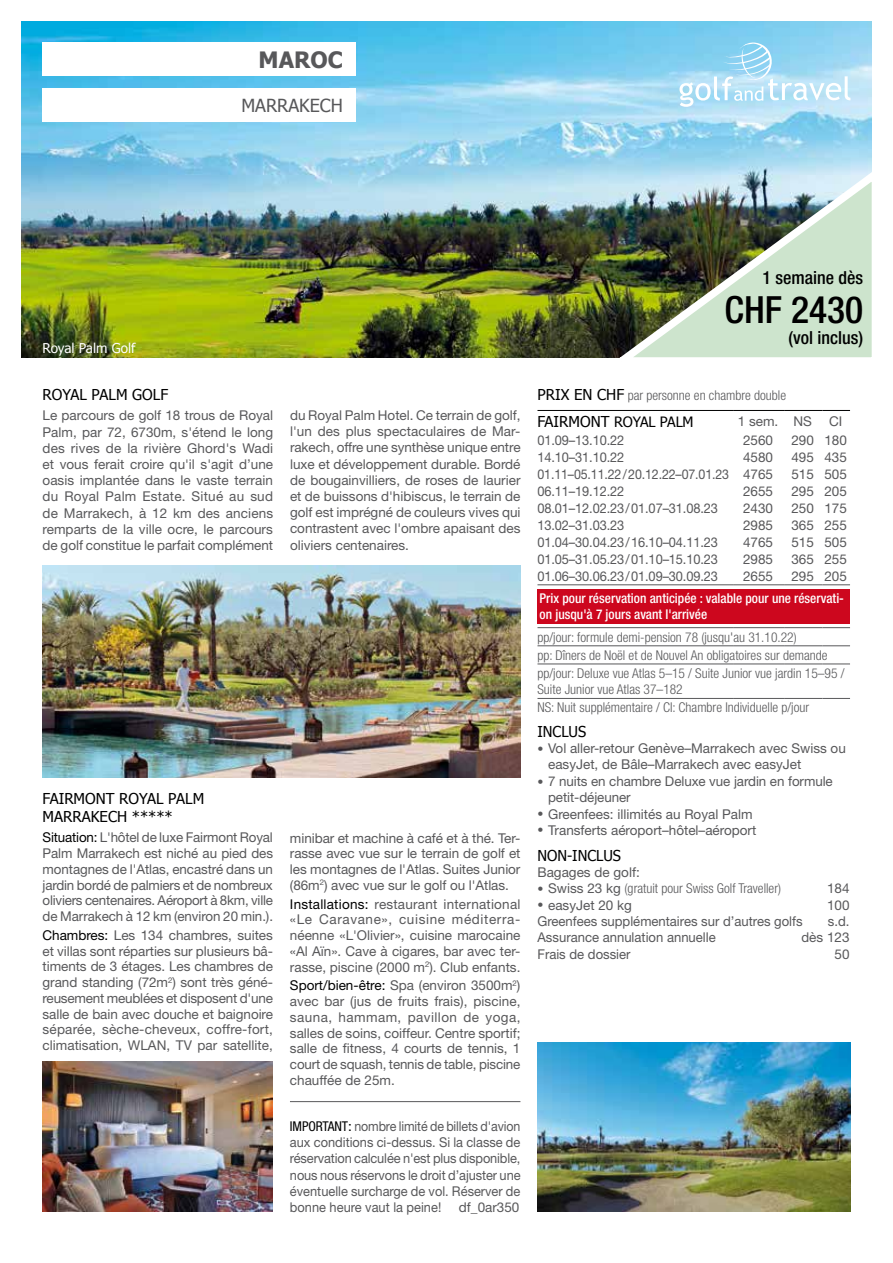
<style>
.page{position:relative;width:893px;height:1263px;background:#fff}
.page>*{position:absolute;margin:0;border:0;box-sizing:border-box;transform-origin:0 0}
.t1{font:500 condensed 37.5px "Helvetica Neue LT Pro";color:#000}
.t2{font:700 22.5px "Tahoma";color:#58585a}
.t3{font:500 condensed 18px "Helvetica Neue LT Pro";color:#000}
.t4{font:18px "Tahoma";color:#58585a}
.t5{font:15px/18px "Tahoma";color:#000}
.t6{font:14.25px "Tahoma";letter-spacing:-.01em;color:#000}
.t7{font:13.5px/15.8px "Helvetica Neue LT Pro";color:#58585a;text-align:justify}
.t8{font:300 condensed 13.5px/18.1px "Helvetica Neue LT Pro";color:#58585a}
.t9{font:13.5px/16.2px "Helvetica Neue LT Pro";color:#58585a;text-align:justify;scale:.92 1}
.t10{font:13.5px "Helvetica Neue LT Pro";color:#58585a;scale:.95 1}
.t11{font:500 condensed 13.5px/16.2px "Helvetica Neue LT Pro";color:#fff}
.t12{font:13.5px "Tahoma";color:#fff}
.s1{color:#000}
.s2{font-stretch:condensed;color:#000}
.s3{font-family:"Tahoma";font-weight:400;font-stretch:normal;font-size:15px;color:#000}
.s4{font-size:15px}
.s5{font-size:12px}
.s6{font-weight:400;font-stretch:normal;font-size:12px}
.s7{font-weight:400;font-stretch:normal}
</style>
<div class="page">
<img style="left:21px;top:21px;width:851px;height:336px">
<img style="left:611px;top:159px;width:261px;height:199px">
<svg style="left:679px;top:43px;width:171px;height:63px;background:#acdef4"></svg>
<img style="left:42px;top:566px;width:478px;height:211px">
<img style="left:42px;top:1062px;width:231px;height:150px">
<div style="left:43px;top:43px;width:313px;height:33px;background:#fff"></div>
<div style="left:43px;top:89px;width:313px;height:33px;background:#fff"></div>
<hr style="left:537px;top:410px;width:196px;height:1px;background:#000">
<hr style="left:733px;top:410px;width:51px;height:1px;background:#000">
<hr style="left:784px;top:410px;width:38px;height:1px;background:#000">
<svg style="left:822px;top:410px;width:28px;height:1px"></svg>
<hr style="left:537px;top:584px;width:196px;height:1px;background:#58585a">
<hr style="left:733px;top:584px;width:51px;height:1px;background:#58585a">
<hr style="left:784px;top:584px;width:38px;height:1px;background:#58585a">
<svg style="left:822px;top:584px;width:28px;height:1px"></svg>
<hr style="left:537px;top:627px;width:196px;height:1px;background:#58585a">
<hr style="left:733px;top:627px;width:51px;height:1px;background:#58585a">
<hr style="left:784px;top:627px;width:38px;height:1px;background:#58585a">
<svg style="left:822px;top:627px;width:28px;height:1px"></svg>
<hr style="left:537px;top:645px;width:196px;height:1px;background:#58585a">
<hr style="left:733px;top:645px;width:51px;height:1px;background:#58585a">
<hr style="left:784px;top:645px;width:38px;height:1px;background:#58585a">
<svg style="left:822px;top:645px;width:28px;height:1px"></svg>
<hr style="left:537px;top:664px;width:196px;height:1px;background:#58585a">
<hr style="left:733px;top:664px;width:51px;height:1px;background:#58585a">
<hr style="left:784px;top:664px;width:38px;height:1px;background:#58585a">
<svg style="left:822px;top:664px;width:28px;height:1px"></svg>
<hr style="left:537px;top:698px;width:196px;height:1px;background:#58585a">
<hr style="left:733px;top:698px;width:51px;height:1px;background:#58585a">
<hr style="left:784px;top:698px;width:38px;height:1px;background:#58585a">
<svg style="left:822px;top:698px;width:28px;height:1px"></svg>
<div style="left:537px;top:589px;width:313px;height:34px;background:#cd071e"></div>
<hr style="left:290px;top:1101px;width:230px;height:1px;background:#58585a">
<img style="left:537px;top:1042px;width:313px;height:170px">
<h2 class="t2" style="left:259px;top:44px;width:86px">MAROC</h2>
<h3 class="t4" style="left:241px;top:94px;width:103px">MARRAKECH</h3>
<p class="t12" style="left:43px;top:339px;width:94px">Royal Palm Golf</p>
<p class="t5" style="left:43px;top:385px;width:127px">ROYAL PALM GOLF</p>
<p class="t7" style="left:43px;top:407px;width:232px;line-height:16.2px">Le parcours de golf 18 trous de Royal Palm, par 72, 6730m, s'étend le long des rives de la rivière Ghord's Wadi et vous ferait croire qu'il s'agit d’une oasis implantée dans le vaste terrain du Royal Palm Estate. Situé au sud de Marrakech, à 12 km des anciens remparts de la ville ocre, le parcours de golf constitue le parfait complément</p>
<p class="t5" style="left:43px;top:789px;width:163px">FAIRMONT ROYAL PALM<br>MARRAKECH *****</p>
<p class="t7" style="left:43px;top:829px;width:232px"><span class="s1">Situation:</span> L'hôtel de luxe Fairmont Royal Palm Marrakech est niché au pied des montagnes de l'Atlas, encastré dans un jardin bordé de palmiers et de nombreux oliviers centenaires. Aéroport à 8km, ville de Marrakech à 12 km (environ 20 min.).</p>
<p class="t7" style="left:43px;top:927px;width:232px"><span class="s1">Chambres:</span> Les 134 chambres, suites et villas sont réparties sur plusieurs bâ&shy;timents de 3 étages. Les chambres de grand standing (72m<sup>2</sup>) sont très géné&shy;reusement meublées et disposent d'une salle de bain avec douche et baignoire séparée, sèche-cheveux, coffre-fort, climatisation, WLAN, TV par satellite,</p>
<p class="t7" style="left:290px;top:407px;width:232px;line-height:16.2px">du Royal Palm Hotel. Ce terrain de golf, l'un des plus spectaculaires de Mar&shy;rakech, offre une synthèse unique entre luxe et développement durable. Bordé de bougainvilliers, de roses de laurier et de buissons d'hibiscus, le terrain de golf est imprégné de couleurs vives qui contrastent avec l'ombre apaisant des oliviers centenaires.</p>
<p class="t7" style="left:290px;top:830px;width:232px">minibar et machine à café et à thé. Ter&shy;rasse avec vue sur le terrain de golf et les montagnes de l'Atlas. Suites Junior (86m<sup>2</sup>) avec vue sur le golf ou l'Atlas.</p>
<p class="t7" style="left:290px;top:895px;width:232px"><span class="s1">Installations:</span> restaurant international «Le Caravane», cuisine méditerra&shy;néenne «L'Olivier», cuisine marocaine «Al Aïn». Cave à cigares, bar avec ter&shy;rasse, piscine (2000 m<sup>2</sup>). Club enfants.</p>
<p class="t7" style="left:290px;top:977px;width:232px"><span class="s1">Sport/bien-être:</span> Spa (environ 3500m<sup>2</sup>) avec bar (jus de fruits frais), piscine, sauna, hammam, pavillon de yoga, salles de soins, coiffeur. Centre sportif; salle de fitness, 4 courts de tennis, 1 court de squash, tennis de table, piscine chauffée de 25m.</p>
<p class="t9" style="left:290px;top:1118px;width:252px"><span class="s2">IMPORTANT</span><span class="s1">:</span> nombre limité de billets d'avion aux conditions ci-dessus. Si la classe de réservation calculée n'est plus disponible, nous nous réservons le droit d’ajuster une éventuelle surcharge de vol. Réserver de bonne heure vaut la peine!</p>
<p class="t7" style="left:459px;top:1199px;width:62px">df_0ar350</p>
<h3 class="t3" style="left:763px;top:267px;width:102px">1 semaine dès</h3>
<h1 class="t1" style="left:724px;top:287px;width:140px">CHF 2430</h1>
<h3 class="t3" style="left:789px;top:327px;width:76px">(vol inclus)</h3>
<p class="t8" style="left:537px;top:386px;width:250px"><span class="s3">PRIX EN CHF</span> par personne en chambre double</p>
<p class="t6" style="left:537px;top:412px;width:158px"><span class="s4">FAIRMONT</span> ROYAL PALM</p>
<p class="t7" style="left:738px;top:413px;width:76px">1 sem. NS</p>
<p class="t7" style="left:829px;top:413px;width:15px">CI</p>
<p class="t10" style="left:537px;top:432px;width:93px">01.09–13.10.22</p>
<p class="t7" style="left:743px;top:432px;width:32px">2560</p>
<p class="t7" style="left:791px;top:432px;width:57px">290 180</p>
<p class="t10" style="left:537px;top:449px;width:93px">14.10–31.10.22</p>
<p class="t7" style="left:743px;top:449px;width:32px">4580</p>
<p class="t7" style="left:791px;top:449px;width:57px">495 435</p>
<p class="t9" style="left:537px;top:466px;width:258px">01.11–05.11.22/20.12.22–07.01.23 4765</p>
<p class="t7" style="left:791px;top:466px;width:57px">515 505</p>
<p class="t10" style="left:537px;top:483px;width:93px">06.11–19.12.22</p>
<p class="t7" style="left:743px;top:483px;width:32px">2655</p>
<p class="t7" style="left:791px;top:483px;width:57px">295 205</p>
<p class="t10" style="left:537px;top:500px;width:191px">08.01–12.02.23/01.07–31.08.23</p>
<p class="t7" style="left:743px;top:500px;width:32px">2430</p>
<p class="t7" style="left:791px;top:500px;width:57px">250 175</p>
<p class="t10" style="left:537px;top:517px;width:93px">13.02–31.03.23</p>
<p class="t7" style="left:743px;top:517px;width:32px">2985</p>
<p class="t7" style="left:791px;top:517px;width:57px">365 255</p>
<p class="t10" style="left:537px;top:534px;width:191px">01.04–30.04.23/16.10–04.11.23</p>
<p class="t7" style="left:743px;top:534px;width:32px">4765</p>
<p class="t7" style="left:791px;top:534px;width:57px">515 505</p>
<p class="t10" style="left:537px;top:551px;width:191px">01.05–31.05.23/01.10–15.10.23</p>
<p class="t7" style="left:743px;top:551px;width:32px">2985</p>
<p class="t7" style="left:791px;top:551px;width:57px">365 255</p>
<p class="t10" style="left:537px;top:568px;width:191px">01.06–30.06.23/01.09–30.09.23</p>
<p class="t7" style="left:743px;top:568px;width:32px">2655</p>
<p class="t7" style="left:791px;top:568px;width:57px">295 205</p>
<p class="t11" style="left:540px;top:590px;width:306px">Prix pour réservation anticipée : valable pour une réservati&shy;on jusqu'à 7 jours avant l'arrivée</p>
<p class="t8" style="left:537px;top:628px;width:309px">pp/jour: formule demi-pension 78 (jusqu'au 31.10.22)<br>pp: Dîners de Noël et de Nouvel An obligatoires sur demande pp/jour: Deluxe vue Atlas 5–15 / Suite Junior vue jardin 15–95 /</p>
<p class="t8" style="left:537px;top:680px;width:273px">Suite Junior vue Atlas 37–182<br>NS: Nuit supplémentaire / CI: Chambre Individuelle p/jour</p>
<p class="t5" style="left:537px;top:722px;width:50px">INCLUS</p>
<p class="t7" style="left:548px;top:740px;width:299px;line-height:16.4px;text-indent:-11px"><span class="s5">•</span> Vol aller-retour Genève–Marrakech avec Swiss ou easyJet, de Bâle–Marrakech avec easyJet</p>
<p class="t7" style="left:548px;top:773px;width:286px;line-height:16.4px;text-indent:-11px"><span class="s5">•</span> 7 nuits en chambre Deluxe vue jardin en formule petit-déjeuner</p>
<p class="t7" style="left:537px;top:806px;width:217px"><span class="s5">•</span> Greenfees: illimités au Royal Palm</p>
<p class="t7" style="left:537px;top:821px;width:220px"><span class="s5">•</span> Transferts aéroport–hôtel–aéroport</p>
<p class="t5" style="left:537px;top:846px;width:85px">NON-INCLUS</p>
<p class="t7" style="left:537px;top:864px;width:104px">Bagages de golf:</p>
<p class="t8" style="left:537px;top:879px;width:245px"><span class="s6">•</span> <span class="s7">Swiss 23 kg</span> (gratuit pour Swiss Golf Traveller)</p>
<p class="t7" style="left:827px;top:880px;width:24px">184</p>
<p class="t7" style="left:537px;top:897px;width:96px"><span class="s5">•</span> easyJet 20 kg</p>
<p class="t7" style="left:827px;top:897px;width:24px">100</p>
<p class="t7" style="left:537px;top:913px;width:267px">Greenfees supplémentaires sur d’autres golfs</p>
<p class="t7" style="left:828px;top:913px;width:23px">s.d.</p>
<p class="t7" style="left:537px;top:929px;width:180px">Assurance annulation annuelle</p>
<p class="t7" style="left:801px;top:929px;width:50px">dès 123</p>
<p class="t7" style="left:537px;top:945px;width:95px">Frais de dossier</p>
<p class="t7" style="left:834px;top:945px;width:17px">50</p>
</div>
